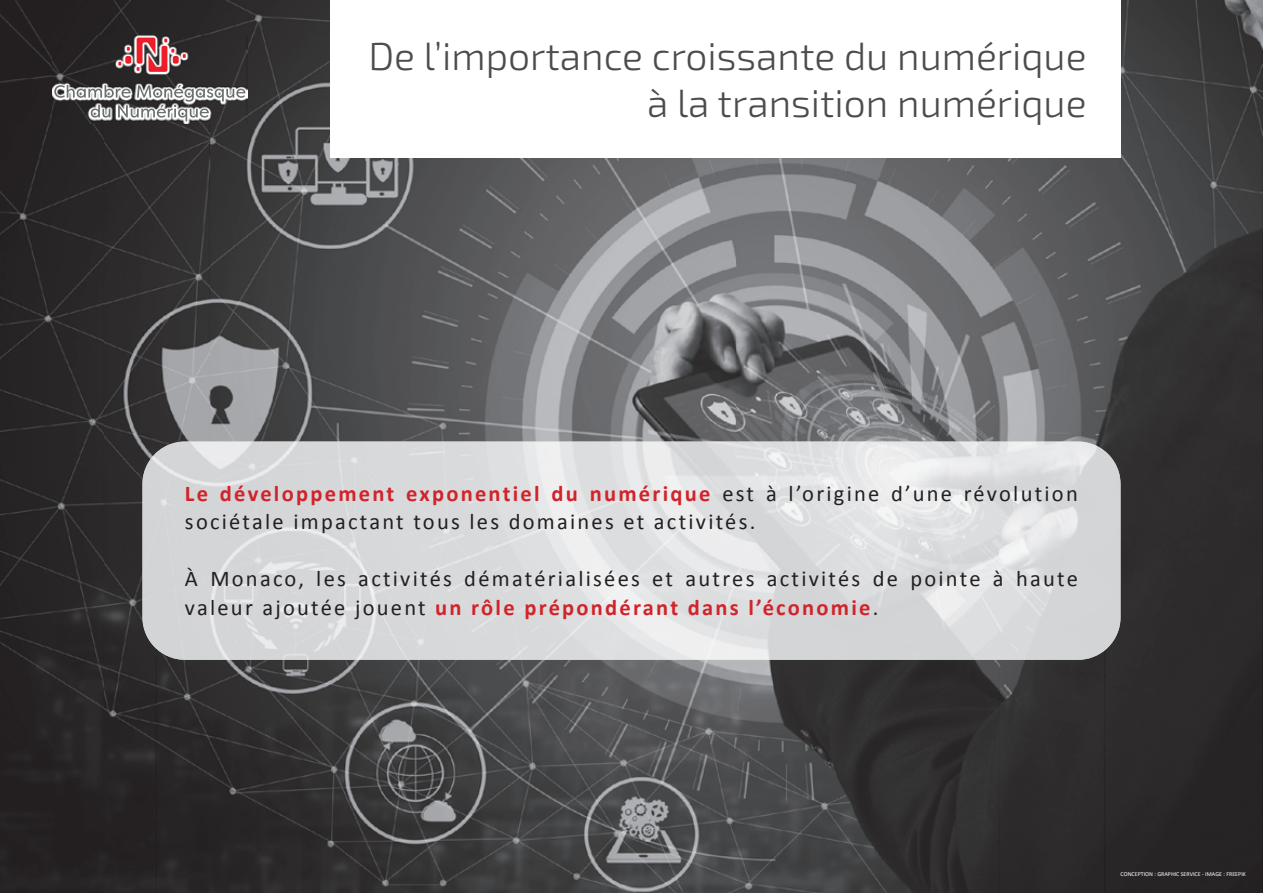
<style>
.page{position:relative;width:1263px;height:893px;background:#fff}
.page>*{position:absolute;margin:0;border:0;box-sizing:border-box;transform-origin:0 0}
.t1{font:300 39px/46.8px "Exo 2";color:#4b4c4d;text-align:right}
.t2{font:22.5px/28.5px "Calibri";letter-spacing:.1em;color:#231f20}
.t3{font:6px "Calibri";color:#fff}
.s1{font-weight:700;color:#d1232a}
</style>
<div class="page">
<div style="left:0;top:0;width:104px;height:893px;background:#272425"></div>
<img style="left:104px;top:0;width:1159px;height:51px">
<img style="left:210px;top:51px;width:526px;height:391px">
<img style="left:736px;top:51px;width:527px;height:421px">
<img style="left:104px;top:123px;width:106px;height:349px">
<img style="left:104px;top:472px;width:53px;height:421px">
<div style="left:1106px;top:472px;width:157px;height:421px;background:#2d2a2b"></div>
<img style="left:157px;top:660px;width:949px;height:233px">
<img style="left:142px;top:442px;width:978px;height:218px">
<div style="left:330px;top:0;width:790px;height:157px;background:#fff"></div>
<img style="left:52px;top:35px;width:195px;height:88px">
<svg style="left:54px;top:85px;width:191px;height:36px"></svg>
<svg style="left:118px;top:47px;width:13px;height:19px"></svg>
<svg style="left:137px;top:38px;width:49px;height:34px;background:#ab6166"></svg>
<h1 class="t1" style="left:368px;top:34px;width:720px">De l’importance croissante du numérique à la transition numérique</h1>
<p class="t2" style="left:185px;top:479px;width:894px"><span class="s1">Le développement exponentiel du numérique</span> est à l’origine d’une révolution sociétale impactant tous les domaines et activités.</p>
<p class="t2" style="left:185px;top:564px;width:894px">À Monaco, les activités dématérialisées et autres activités de pointe à haute valeur ajoutée jouent <span class="s1">un rôle prépondérant dans l’économie</span>.</p>
<p class="t3" style="left:1120px;top:870px;width:127px">CONCEPTION : GRAPHIC SERVICE - IMAGE : FREEPIK</p>
</div>
